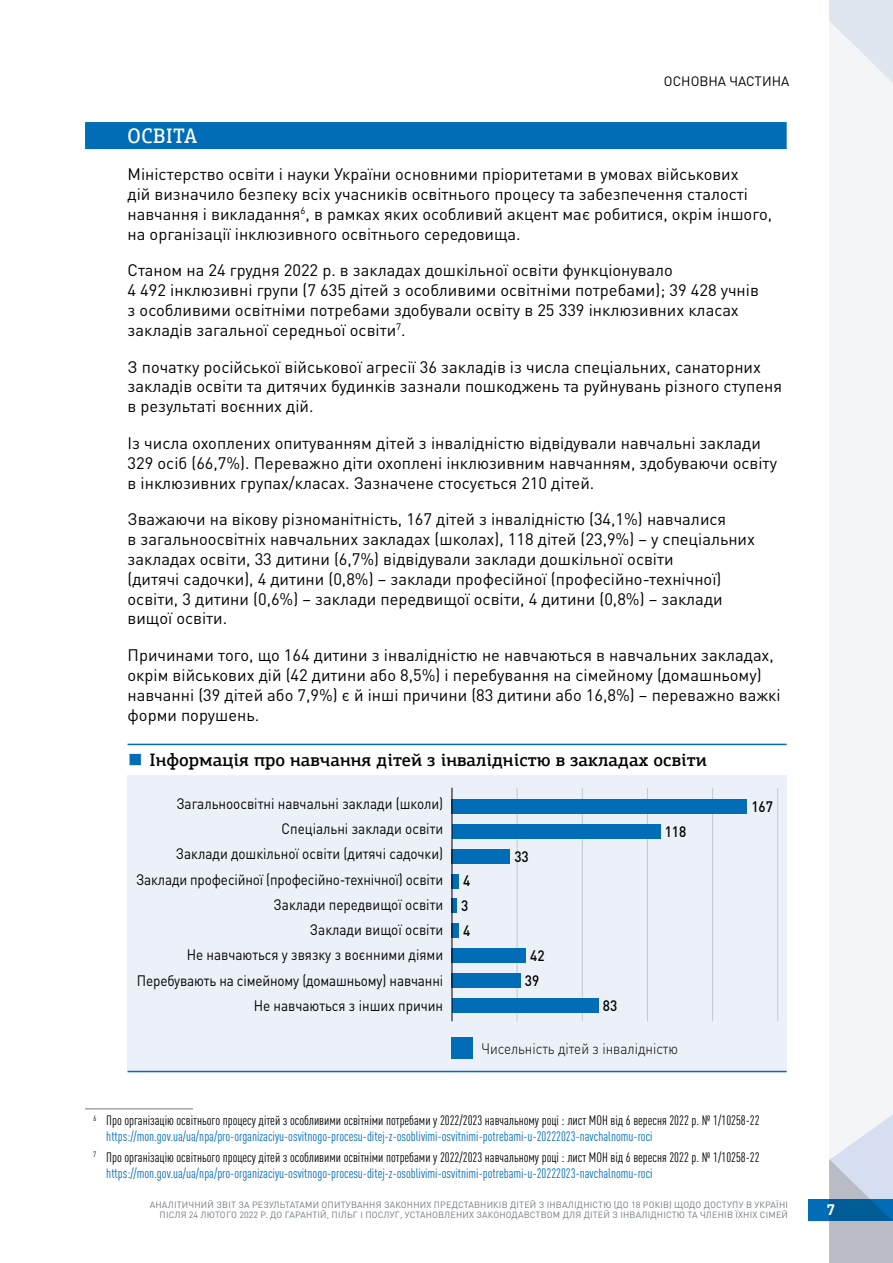
<style>
.page{position:relative;width:893px;height:1263px;background:#fff}
.page>*{position:absolute;margin:0;border:0;box-sizing:border-box;transform-origin:0 0}
.Title-02{font:500 21px "PF Agora Slab Pro";letter-spacing:.025em;color:#fff;scale:.9 1}
.Mal{font:500 18px "PF Agora Slab Pro";color:#000}
.Main-0{font:16.5px/19.8px "DIN Pro";color:#000}
.Legend{font:15px "DIN Pro";color:#000;scale:.9 1}
.Legend-2{font:300 15px "DIN Pro";color:#000;scale:.9 1}
.Legend-3{font:500 15px "DIN Pro";color:#000;scale:.9 1}
.t1{font:700 15px "DIN Pro";color:#fff}
.Snoska{font:condensed 13.5px/16.2px "DIN Pro";color:#006db6}
.t2{font:13.5px "DIN Pro";color:#000}
.t3{font:9px/10.8px "DIN Pro";letter-spacing:.02em;color:#717a83;text-align:right}
.s1{font-weight:900;color:#006db6}
.s2{color:#000}
</style>
<div class="page">
<div style="left:829px;top:0;width:64px;height:1263px;background:#f3f5f6"></div>
<div style="left:808px;top:1199px;width:85px;height:21px;background:#006db6"></div>
<svg style="left:829px;top:1115px;width:64px;height:148px"></svg>
<svg style="left:829px;top:0;width:64px;height:83px"></svg>
<div style="left:85px;top:122px;width:702px;height:27px;background:#006db6"></div>
<div style="left:128px;top:775px;width:659px;height:296px;background:#ecf0f8"></div>
<hr style="left:128px;top:1071px;width:659px;height:1px;background:#006db6">
<hr style="left:128px;top:744px;width:659px;height:1px;background:#006db6">
<hr style="left:517px;top:788px;width:1px;height:233px;background:#bfcad1">
<hr style="left:647px;top:788px;width:1px;height:233px;background:#bfcad1">
<hr style="left:777px;top:788px;width:1px;height:233px;background:#bfcad1">
<hr style="left:582px;top:788px;width:1px;height:233px;background:#bfcad1">
<hr style="left:712px;top:788px;width:1px;height:233px;background:#bfcad1">
<div style="left:452px;top:998px;width:147px;height:14px;background:#006db6"></div>
<div style="left:452px;top:973px;width:69px;height:14px;background:#006db6"></div>
<div style="left:452px;top:949px;width:74px;height:14px;background:#006db6"></div>
<div style="left:452px;top:924px;width:7px;height:14px;background:#006db6"></div>
<div style="left:452px;top:899px;width:5px;height:14px;background:#006db6"></div>
<div style="left:452px;top:874px;width:7px;height:14px;background:#006db6"></div>
<div style="left:452px;top:849px;width:58px;height:14px;background:#006db6"></div>
<div style="left:452px;top:824px;width:208px;height:14px;background:#006db6"></div>
<div style="left:452px;top:799px;width:295px;height:14px;background:#006db6"></div>
<div style="left:452px;top:1037px;width:21px;height:22px;background:#006db6"></div>
<hr style="left:452px;top:788px;width:1px;height:233px;background:#000">
<hr style="left:85px;top:1108px;width:108px;height:1px;background:#717a83">
<p class="t2" style="left:664px;top:71px;width:127px">ОСНОВНА ЧАСТИНА</p>
<p class="Title-02" style="left:128px;top:123px;width:79px">ОСВІТА</p>
<p class="Main-0" style="left:128px;top:163px;width:646px">Міністерство освіти і науки України основними пріоритетами в умовах військових<br>дій визначило безпеку всіх учасників освітнього процесу та забезпечення сталості навчання і викладання<sup>6</sup>, в рамках яких особливий акцент має робитися, окрім іншого, на організації інклюзивного освітнього середовища.</p>
<p class="Main-0" style="left:128px;top:259px;width:633px">Станом на 24 грудня 2022 р. в закладах дошкільної освіти функціонувало<br>4 492 інклюзивні групи (7 635 дітей з особливими освітніми потребами); 39 428 учнів з особливими освітніми потребами здобували освіту в 25 339 інклюзивних класах закладів загальної середньої освіти<sup>7</sup>.</p>
<p class="Main-0" style="left:128px;top:355px;width:656px">З початку російської військової агресії 36 закладів із числа спеціальних, санаторних закладів освіти та дитячих будинків зазнали пошкоджень та руйнувань різного ступеня в результаті воєнних дій.</p>
<p class="Main-0" style="left:128px;top:431px;width:651px">Із числа охоплених опитуванням дітей з інвалідністю відвідували навчальні заклади<br>329 осіб (66,7%). Переважно діти охоплені інклюзивним навчанням, здобуваючи освіту в інклюзивних групах/класах. Зазначене стосується 210 дітей.</p>
<p class="Main-0" style="left:128px;top:508px;width:629px">Зважаючи на вікову різноманітність, 167 дітей з інвалідністю (34,1%) навчалися<br>в загальноосвітніх навчальних закладах (школах), 118 дітей (23,9%) – у спеціальних закладах освіти, 33 дитини (6,7%) відвідували заклади дошкільної освіти<br>(дитячі садочки), 4 дитини (0,8%) – заклади професійної (професійно-технічної) освіти, 3 дитини (0,6%) – заклади передвищої освіти, 4 дитини (0,8%) – заклади вищої освіти.</p>
<p class="Main-0" style="left:128px;top:644px;width:655px">Причинами того, що 164 дитини з інвалідністю не навчаються в навчальних закладах, окрім військових дій (42 дитини або 8,5%) і перебування на сімейному (домашньому) навчанні (39 дітей або 7,9%) є й інші причини (83 дитини або 16,8%) – переважно важкі форми порушень.</p>
<p class="Mal" style="left:128px;top:749px;width:581px"><span class="s1">■</span> Інформація про навчання дітей з інвалідністю в закладах освіти</p>
<p class="Legend" style="left:176px;top:791px;width:298px">Загальноосвітні навчальні заклади (школи)</p>
<p class="Legend" style="left:282px;top:817px;width:181px">Спеціальні заклади освіти</p>
<p class="Legend" style="left:176px;top:842px;width:298px">Заклади дошкільної освіти (дитячі садочки)</p>
<p class="Legend" style="left:136px;top:867px;width:343px">Заклади професійної (професійно-технічної) освіти</p>
<p class="Legend" style="left:274px;top:892px;width:190px">Заклади передвищої освіти</p>
<p class="Legend" style="left:310px;top:918px;width:149px">Заклади вищої освіти</p>
<p class="Legend" style="left:187px;top:943px;width:286px">Не навчаються у звязку з воєнними діями</p>
<p class="Legend" style="left:137px;top:968px;width:342px">Перебувають на сімейному (домашньому) навчанні</p>
<p class="Legend" style="left:254px;top:994px;width:212px">Не навчаються з інших причин</p>
<p class="Legend-3" style="left:463px;top:869px;width:9px">4</p>
<p class="Legend-3" style="left:461px;top:894px;width:9px">3</p>
<p class="Legend-3" style="left:463px;top:918px;width:9px">4</p>
<p class="Legend-3" style="left:514px;top:844px;width:17px">33</p>
<p class="Legend-3" style="left:530px;top:943px;width:17px">42</p>
<p class="Legend-3" style="left:525px;top:968px;width:17px">39</p>
<p class="Legend-3" style="left:665px;top:819px;width:25px">118</p>
<p class="Legend-3" style="left:603px;top:993px;width:17px">83</p>
<p class="Legend-2" style="left:481px;top:1036px;width:220px">Чисельність дітей з інвалідністю</p>
<p class="Legend-3" style="left:751px;top:794px;width:25px">167</p>
<p class="Snoska" style="left:106px;top:1111px;width:655px;text-indent:-13px"><sup>6</sup> <span class="s2">Про організацію освітнього процесу дітей з особливими освітніми потребами у 2022/2023 навчальному році : лист МОН від 6 вересня 2022 р. № 1/10258-22 </span>https://mon.gov.ua/ua/npa/pro-organizaciyu-osvitnogo-procesu-ditej-z-osoblivimi-osvitnimi-potrebami-u-20222023-navchalnomu-roci</p>
<p class="Snoska" style="left:106px;top:1148px;width:655px;text-indent:-13px"><sup>7</sup> <span class="s2">Про організацію освітнього процесу дітей з особливими освітніми потребами у 2022/2023 навчальному році : лист МОН від 6 вересня 2022 р. № 1/10258-22 </span>https://mon.gov.ua/ua/npa/pro-organizaciyu-osvitnogo-procesu-ditej-z-osoblivimi-osvitnimi-potrebami-u-20222023-navchalnomu-roci</p>
<p class="t3" style="left:150px;top:1198px;width:640px">АНАЛІТИЧНИЙ ЗВІТ ЗА РЕЗУЛЬТАТАМИ ОПИТУВАННЯ ЗАКОННИХ ПРЕДСТАВНИКІВ ДІТЕЙ З ІНВАЛІДНІСТЮ (ДО 18 РОКІВ) ЩОДО ДОСТУПУ В УКРАЇНІ<br>ПІСЛЯ 24 ЛЮТОГО 2022 Р. ДО ГАРАНТІЙ, ПІЛЬГ І ПОСЛУГ, УСТАНОВЛЕНИХ ЗАКОНОДАВСТВОМ ДЛЯ ДІТЕЙ З ІНВАЛІДНІСТЮ ТА ЧЛЕНІВ ЇХНІХ СІМЕЙ</p>
<p class="t1" style="left:827px;top:1197px;width:10px">7</p>
</div>
